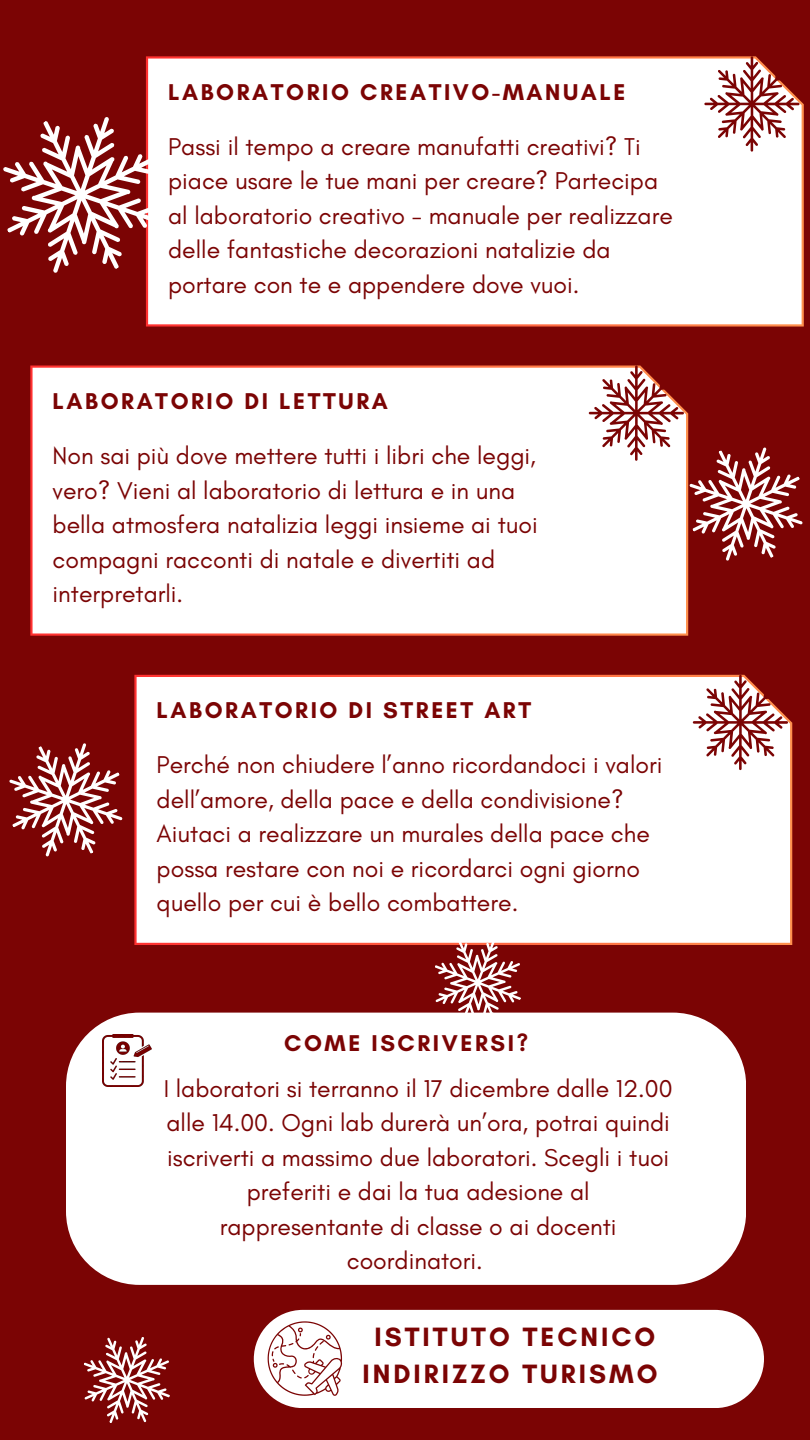
<style>
.page{position:relative;width:810px;height:1440px;background:#7b0404}
.page>*{position:absolute;margin:0;border:0;box-sizing:border-box;transform-origin:0 0}
.t1{font:700 27px/37.1px "Glacial Indifference";letter-spacing:.11em;color:#7b0404;text-align:center}
.t2{font:24.8px/34.5px "Glacial Indifference";color:#7b0404}
.t3{font:700 23.3px "Glacial Indifference";letter-spacing:.11em;color:#7b0404}
</style>
<div class="page">
<div style="left:146px;top:56px;width:658px;height:271px;background:#fff"></div>
<svg style="left:704px;top:56px;width:96px;height:96px"></svg>
<div style="left:30px;top:366px;width:658px;height:270px;background:#fff"></div>
<div style="left:134px;top:675px;width:658px;height:270px;background:#fff"></div>
<svg style="left:693px;top:675px;width:95px;height:95px"></svg>
<svg style="left:3px;top:85px;width:188px;height:220px"></svg>
<svg style="left:589px;top:366px;width:214px;height:218px"></svg>
<svg style="left:9px;top:720px;width:137px;height:160px"></svg>
<div style="left:66px;top:1013px;width:680px;height:272px;background:#fff;border-radius:73px"></div>
<img style="left:103px;top:1034px;width:48px;height:53px">
<div style="left:254px;top:1310px;width:510px;height:98px;background:#fff;border-radius:49px"></div>
<svg style="left:268px;top:1321px;width:74px;height:75px"></svg>
<svg style="left:418px;top:923px;width:119px;height:90px"></svg>
<svg style="left:84px;top:1337px;width:86px;height:86px"></svg>
<p class="t3" style="left:168px;top:78px;width:459px">LABORATORIO CREATIVO-MANUALE</p>
<h3 class="t2" style="left:168px;top:129px;width:506px">Passi il tempo a creare manufatti creativi? Ti piace usare le tue mani per creare? Partecipa al laboratorio creativo - manuale per realizzare delle fantastiche decorazioni natalizie da portare con te e appendere dove vuoi.</h3>
<h2 class="t3" style="left:53px;top:387px;width:337px">LABORATORIO DI LETTURA</h2>
<p class="t2" style="left:53px;top:438px;width:487px">Non sai più dove mettere tutti i libri che leggi, vero? Vieni al laboratorio di lettura e in una bella atmosfera natalizia leggi insieme ai tuoi compagni racconti di natale e divertiti ad interpretarli.</p>
<h3 class="t3" style="left:157px;top:696px;width:376px">LABORATORIO DI STREET ART</h3>
<h2 class="t2" style="left:157px;top:748px;width:507px">Perché non chiudere l’anno ricordandoci i valori dell’amore, della pace e della condivisione?<br>Aiutaci a realizzare un murales della pace che possa restare con noi e ricordarci ogni giorno quello per cui è bello combattere.</h2>
<p class="t3" style="left:284px;top:1029px;width:245px">COME ISCRIVERSI?</p>
<p class="t2" style="left:164px;top:1071px;width:510px;text-align:center">I laboratori si terranno il 17 dicembre dalle 12.00 alle 14.00. Ogni lab durerà un’ora, potrai quindi iscriverti a massimo due laboratori. Scegli i tuoi preferiti e dai la tua adesione al rappresentante di classe o ai docenti coordinatori.</p>
<h3 class="t1" style="left:362px;top:1318px;width:297px">ISTITUTO TECNICO<br>INDIRIZZO TURISMO</h3>
</div>
